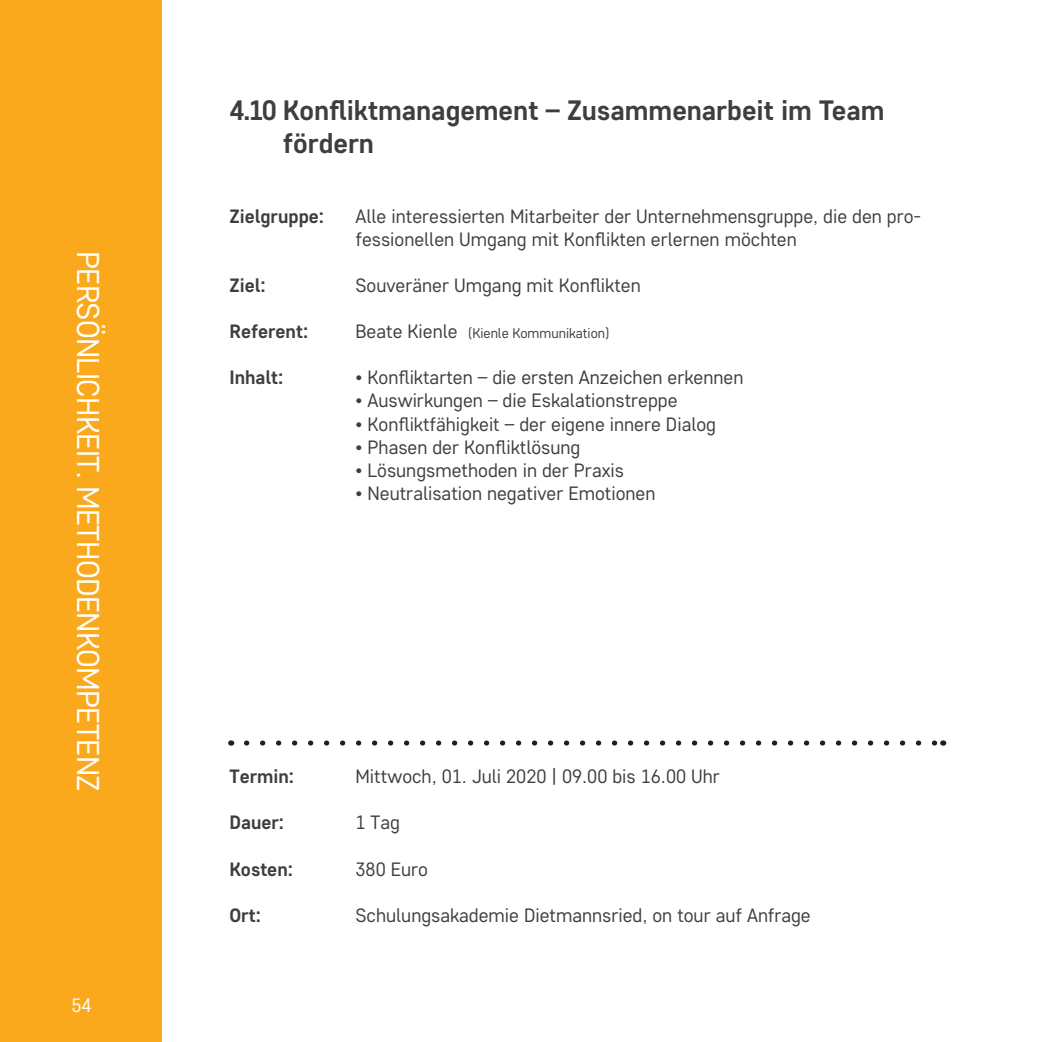
<style>
.page{position:relative;width:1042px;height:1042px;background:#fff}
.page>*{position:absolute;margin:0;border:0;box-sizing:border-box;transform-origin:0 0}
.t1{font:31.5px "Core Sans D35";letter-spacing:-.02em;color:#fff}
.Head{font:700 28px/33.6px "Core Sans D55";color:#3e3e3f}
.Details_Seminar{font:19.25px/23.1px "Core Sans D35";color:#3e3e3f}
.Anmeldebereich_Semin{font:19.25px "Core Sans D35";color:#3e3e3f}
.Details_Seminar-2{font:700 19.25px "Core Sans D55";color:#3e3e3f}
.Anmeldebereich_Semin-2{font:700 19.25px "Core Sans D55";color:#3e3e3f}
.t2{font:19.25px "Core Sans D35";color:#fff}
.Details_Seminar-3{font:14px "Core Sans D35";color:#3e3e3f}
.s1{font-size:19.25px}
</style>
<div class="page">
<svg style="left:246px;top:740px;width:689px;height:5px"></svg>
<div style="left:0;top:0;width:162px;height:1042px;background:#f9a91b"></div>
<h1 class="t1" style="left:108px;top:251px;width:542px;rotate:90deg">PERSÖNLICHKEIT. METHODENKOMPETENZ</h1>
<p class="t2" style="left:72px;top:993px;width:22px">54</p>
<p class="Head" style="left:283px;top:92px;width:603px;text-indent:-53px">4.10 Konfliktmanagement – Zusammenarbeit im Team fördern</p>
<p class="Details_Seminar-2" style="left:229px;top:203px;width:96px">Zielgruppe:</p>
<p class="Details_Seminar" style="left:355px;top:204px;width:567px">Alle interessierten Mitarbeiter der Unternehmensgruppe, die den pro&shy;fessionellen Umgang mit Konflikten erlernen möchten</p>
<p class="Details_Seminar-2" style="left:229px;top:273px;width:38px">Ziel:</p>
<p class="Details_Seminar" style="left:355px;top:273px;width:287px">Souveräner Umgang mit Konflikten</p>
<p class="Details_Seminar-2" style="left:229px;top:319px;width:80px">Referent:</p>
<p class="Details_Seminar-3" style="left:355px;top:324px;width:256px"><span class="s1">Beate Kienle</span> (Kienle Kommunikation)</p>
<p class="Details_Seminar-2" style="left:229px;top:365px;width:55px">Inhalt:</p>
<p class="Details_Seminar" style="left:355px;top:365px;width:389px">• Konfliktarten – die ersten Anzeichen erkennen</p>
<p class="Details_Seminar" style="left:355px;top:388px;width:324px">• Auswirkungen – die Eskalationstreppe</p>
<p class="Details_Seminar" style="left:355px;top:412px;width:362px">• Konfliktfähigkeit – der eigene innere Dialog</p>
<p class="Details_Seminar" style="left:355px;top:435px;width:226px">• Phasen der Konfliktlösung</p>
<p class="Details_Seminar" style="left:355px;top:458px;width:270px">• Lösungsmethoden in der Praxis</p>
<p class="Details_Seminar" style="left:355px;top:481px;width:301px">• Neutralisation negativer Emotionen</p>
<p class="Details_Seminar-2" style="left:229px;top:764px;width:66px">Termin:</p>
<p class="Details_Seminar" style="left:355px;top:764px;width:366px">Mittwoch, 01. Juli 2020 | 09.00 bis 16.00 Uhr</p>
<p class="Details_Seminar-2" style="left:229px;top:810px;width:56px">Dauer:</p>
<p class="Details_Seminar" style="left:355px;top:810px;width:46px">1 Tag</p>
<p class="Anmeldebereich_Semin-2" style="left:229px;top:856px;width:65px">Kosten:</p>
<p class="Anmeldebereich_Semin" style="left:355px;top:856px;width:74px">380 Euro</p>
<p class="Anmeldebereich_Semin-2" style="left:229px;top:902px;width:33px">Ort:</p>
<p class="Anmeldebereich_Semin" style="left:355px;top:902px;width:457px">Schulungsakademie Dietmannsried, on tour auf Anfrage</p>
</div>
